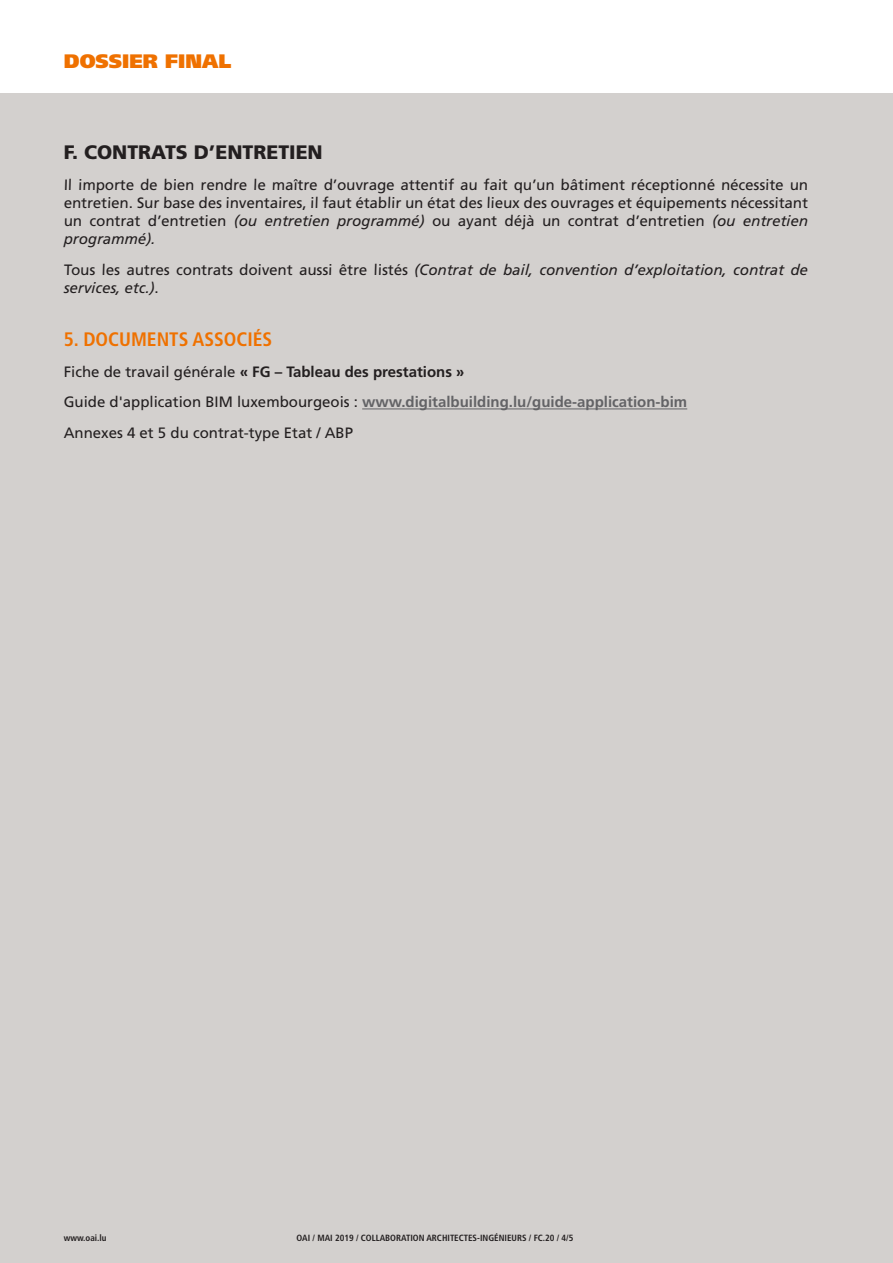
<style>
.page{position:relative;width:893px;height:1263px;background:#fff}
.page>*{position:absolute;margin:0;border:0;box-sizing:border-box;transform-origin:0 0}
.t1{font:900 19.5px "Frutiger LT Std";color:#231f20}
.t2{font:700 condensed 19.5px "Frutiger LT Std";color:#ef7100}
.t3{font:900 19.5px "Frutiger LT Std";color:#ef7100}
.t4{font:15px/18px "Frutiger LT Std";color:#231f20;text-align:justify}
.t5{font:italic 15px/18px "Frutiger LT Std";color:#231f20}
.t6{font:700 condensed 9px "Frutiger LT Std";color:#231f20}
.s1{font-style:italic}
.s2{font-style:normal}
.s3{font-weight:700}
.s4{font-weight:700;color:#636366}
</style>
<div class="page">
<div style="left:0;top:93px;width:893px;height:1170px;background:#d3d0ce"></div>
<hr style="left:362px;top:409px;width:325px;height:1px;background:#636366">
<h1 class="t3" style="left:64px;top:49px;width:169px">DOSSIER FINAL</h1>
<h1 class="t1" style="left:64px;top:141px;width:260px">F. CONTRATS D’ENTRETIEN</h1>
<p class="t4" style="left:64px;top:176px;width:746px">Il importe de bien rendre le maître d’ouvrage attentif au fait qu’un bâtiment réceptionné nécessite un entretien. Sur base des inventaires, il faut établir un état des lieux des ouvrages et équipements nécessitant un contrat d’entretien <span class="s1">(ou entretien programmé)</span> ou ayant déjà un contrat d’entretien <span class="s1">(ou entretien programmé).</span></p>
<p class="t5" style="left:64px;top:261px;width:746px"><span class="s2">Tous les autres contrats doivent aussi être listés</span> (Contrat de bail, convention d’exploitation, contrat de services, etc.)<span class="s2">.</span></p>
<h1 class="t2" style="left:64px;top:328px;width:210px">5. DOCUMENTS ASSOCIÉS</h1>
<p class="t4" style="left:64px;top:356px;width:625px;line-height:30.8px;text-align:left">Fiche de travail générale <span class="s3">« FG – Tableau des prestations »<br></span>Guide d'application BIM luxembourgeois : <span class="s4">www.digitalbuilding.lu/guide-application-bim<br></span>Annexes 4 et 5 du contrat-type Etat / ABP</p>
<p class="t6" style="left:64px;top:1233px;width:44px">www.oai.lu</p>
<p class="t6" style="left:297px;top:1233px;width:278px">OAI / MAI 2019 / COLLABORATION ARCHITECTES-INGÉNIEURS / FC.20 / 4/5</p>
</div>
